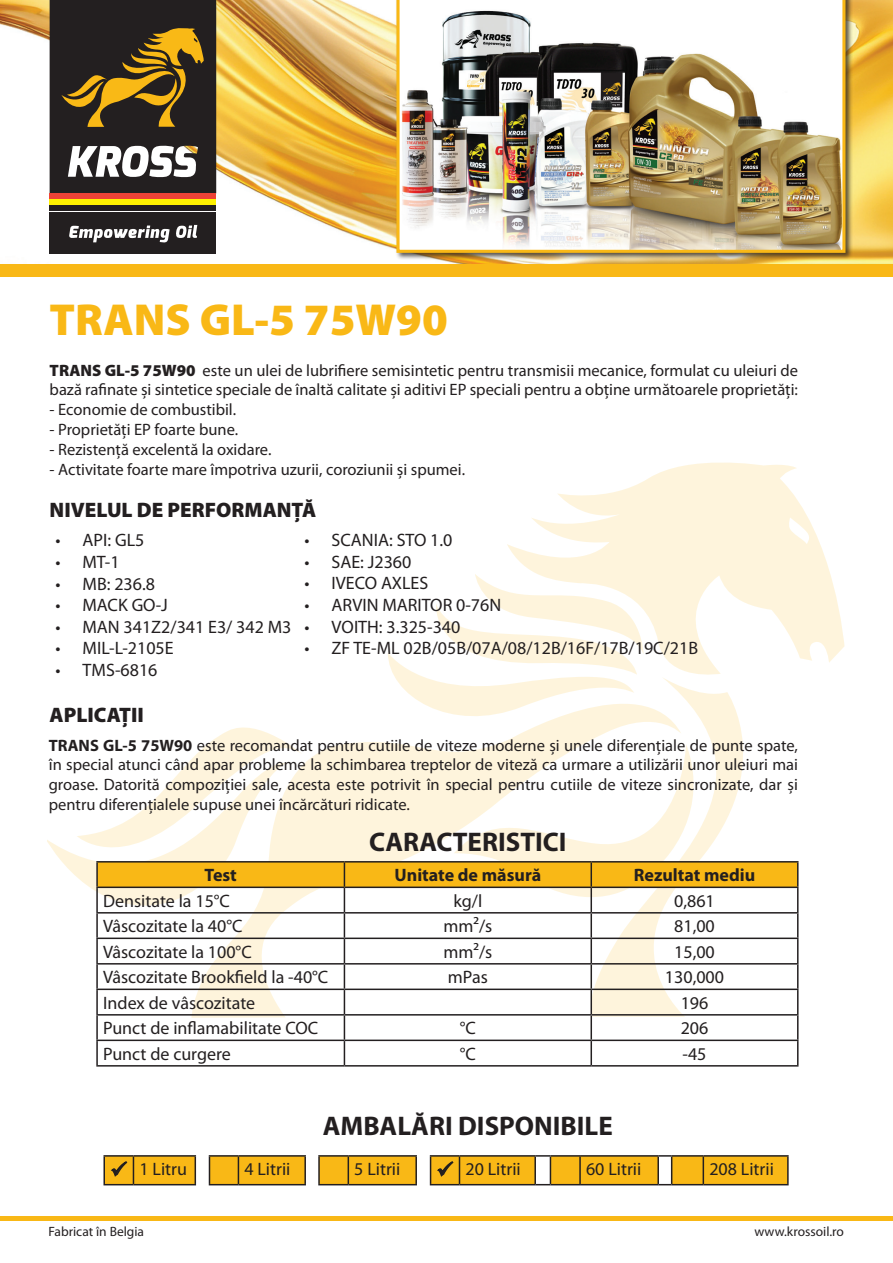
<style>
.page{position:relative;width:893px;height:1263px;background:#fff}
.page>*{position:absolute;margin:0;border:0;box-sizing:border-box;transform-origin:0 0}
.t1{font:900 45px "Myriad Pro";color:#f9b816}
.t2{font:700 27px "Myriad Pro";color:#231f20}
.t3{font:900 21px "Myriad Pro";color:#231f20}
.t4{font:18px "Myriad Pro";color:#231f20}
.t5{font:700 18px "Myriad Pro";color:#231f20}
.t6{font:16.5px/19.8px "Myriad Pro";color:#231f20}
.t7{font:13.5px "Myriad Pro";color:#231f20}
.s1{font-weight:900}
.s2{font-weight:700}
</style>
<div class="page">
<img style="left:0;top:0;width:893px;height:264px">
<div style="left:50px;top:193px;width:166px;height:6px;background:#ee4237"></div>
<div style="left:50px;top:199px;width:166px;height:6px;background:#fff101"></div>
<div style="left:50px;top:205px;width:166px;height:6px;background:#231f20"></div>
<svg style="left:50px;top:0;width:166px;height:193px;background:#4f4431"></svg>
<div style="left:50px;top:213px;width:166px;height:41px;background:#231f20"></div>
<svg style="left:69px;top:225px;width:128px;height:18px"></svg>
<div style="left:0;top:264px;width:893px;height:13px;background:#f9b816"></div>
<svg style="left:507px;top:462px;width:337px;height:201px;fill:#fef4dc"></svg>
<div style="left:0;top:1216px;width:893px;height:5px;background:#f9b816"></div>
<hr style="left:96px;top:1065px;width:248px;height:1px;background:#231f20">
<hr style="left:344px;top:1065px;width:247px;height:1px;background:#231f20">
<hr style="left:591px;top:1065px;width:207px;height:1px;background:#231f20">
<svg style="left:48px;top:574px;width:750px;height:491px"></svg>
<hr style="left:96px;top:886px;width:248px;height:2px;background:#231f20">
<hr style="left:344px;top:886px;width:247px;height:2px;background:#231f20">
<hr style="left:591px;top:886px;width:207px;height:2px;background:#231f20">
<hr style="left:103px;top:1155px;width:30px;height:1px;background:#231f20">
<hr style="left:103px;top:1156px;width:2px;height:28px;background:#231f20">
<hr style="left:103px;top:1184px;width:30px;height:1px;background:#231f20">
<hr style="left:703px;top:1155px;width:86px;height:1px;background:#231f20">
<hr style="left:787px;top:1156px;width:2px;height:28px;background:#231f20">
<svg style="left:104px;top:1155px;width:684px;height:30px;background:#e2ae2d"></svg>
<hr style="left:672px;top:1184px;width:31px;height:1px;background:#231f20">
<hr style="left:703px;top:1184px;width:86px;height:1px;background:#231f20">
<div style="left:395px;top:0;width:458px;height:260px;background:#231f20;opacity:.75"></div>
<img style="left:396px;top:0;width:449px;height:253px">
<h1 class="t1" style="left:50px;top:290px;width:400px">TRANS GL-5 75W90</h1>
<p class="t6" style="left:50px;top:360px;width:750px"><span class="s1">TRANS GL-5 75W90</span> este un ulei de lubrifiere semisintetic pentru transmisii mecanice, formulat cu uleiuri de bază rafinate și sintetice speciale de înaltă calitate și aditivi EP speciali pentru a obține următoarele proprietăți:</p>
<p class="t6" style="left:50px;top:400px;width:188px">- Economie de combustibil.</p>
<p class="t6" style="left:50px;top:419px;width:190px">- Proprietăți EP foarte bune.</p>
<p class="t6" style="left:50px;top:439px;width:223px">- Rezistență excelentă la oxidare.</p>
<p class="t6" style="left:50px;top:459px;width:417px">- Activitate foarte mare împotriva uzurii, coroziunii și spumei.</p>
<p class="t3" style="left:50px;top:496px;width:268px">NIVELUL DE PERFORMANȚĂ</p>
<p class="t4" style="left:56px;top:529px;width:90px">• API: GL5</p>
<p class="t4" style="left:56px;top:551px;width:66px">• MT-1</p>
<p class="t4" style="left:56px;top:572px;width:101px">• MB: 236.8</p>
<p class="t4" style="left:56px;top:594px;width:114px">• MACK GO-J</p>
<p class="t4" style="left:56px;top:616px;width:237px">• MAN 341Z2/341 E3/ 342 M3</p>
<p class="t4" style="left:56px;top:637px;width:120px">• MIL-L-2105E</p>
<p class="t4" style="left:56px;top:659px;width:103px">• TMS-6816</p>
<p class="t3" style="left:50px;top:701px;width:96px">APLICAȚII</p>
<p class="t4" style="left:305px;top:529px;width:149px">• SCANIA: STO 1.0</p>
<p class="t4" style="left:305px;top:551px;width:108px">• SAE: J2360</p>
<p class="t4" style="left:305px;top:572px;width:125px">• IVECO AXLES</p>
<p class="t4" style="left:305px;top:594px;width:198px">• ARVIN MARITOR 0-76N</p>
<p class="t4" style="left:305px;top:615px;width:157px">• VOITH: 3.325-340</p>
<p class="t4" style="left:305px;top:637px;width:395px">• ZF TE-ML 02B/05B/07A/08/12B/16F/17B/19C/21B</p>
<p class="t6" style="left:49px;top:735px;width:751px;text-align:justify"><span class="s2">TRANS GL-5 75W90</span> este recomandat pentru cutiile de viteze moderne și unele diferențiale de punte spate, în special atunci când apar probleme la schimbarea treptelor de viteză ca urmare a utilizării unor uleiuri mai groase. Datorită compoziției sale, acesta este potrivit în special pentru cutiile de viteze sincronizate, dar și pentru diferențialele supuse unei încărcături ridicate.</p>
<h2 class="t2" style="left:369px;top:824px;width:199px">CARACTERISTICI</h2>
<p class="t5" style="left:205px;top:863px;width:34px">Test</p>
<p class="t5" style="left:394px;top:863px;width:148px">Unitate de măsură</p>
<p class="t5" style="left:634px;top:863px;width:123px">Rezultat mediu</p>
<p class="t4" style="left:103px;top:890px;width:129px">Densitate la 15°C</p>
<p class="t4" style="left:453px;top:890px;width:30px">kg/l</p>
<p class="t4" style="left:674px;top:890px;width:42px">0,861</p>
<p class="t4" style="left:103px;top:915px;width:141px">Vâscozitate la 40°C</p>
<p class="t4" style="left:443px;top:915px;width:50px">mm²/s</p>
<p class="t4" style="left:674px;top:915px;width:42px">81,00</p>
<p class="t4" style="left:103px;top:941px;width:150px">Vâscozitate la 100°C</p>
<p class="t4" style="left:443px;top:941px;width:50px">mm²/s</p>
<p class="t4" style="left:674px;top:941px;width:42px">15,00</p>
<p class="t4" style="left:103px;top:966px;width:227px">Vâscozitate Brookfield la -40°C</p>
<p class="t4" style="left:448px;top:966px;width:41px">mPas</p>
<p class="t4" style="left:665px;top:966px;width:61px">130,000</p>
<p class="t4" style="left:103px;top:992px;width:154px">Index de vâscozitate</p>
<p class="t4" style="left:681px;top:992px;width:29px">196</p>
<p class="t4" style="left:103px;top:1017px;width:217px">Punct de inflamabilitate COC</p>
<p class="t4" style="left:460px;top:1017px;width:18px">°C</p>
<p class="t4" style="left:681px;top:1017px;width:29px">206</p>
<p class="t4" style="left:103px;top:1043px;width:129px">Punct de curgere</p>
<p class="t4" style="left:460px;top:1043px;width:18px">°C</p>
<p class="t4" style="left:682px;top:1043px;width:25px">-45</p>
<h2 class="t2" style="left:323px;top:1108px;width:291px">AMBALĂRI DISPONIBILE</h2>
<p class="t4" style="left:111px;top:1158px;width:78px">✓ 1 Litru</p>
<p class="t4" style="left:244px;top:1158px;width:48px">4 Litrii</p>
<p class="t4" style="left:354px;top:1158px;width:48px">5 Litrii</p>
<p class="t4" style="left:437px;top:1158px;width:86px">✓ 20 Litrii</p>
<p class="t4" style="left:586px;top:1158px;width:57px">60 Litrii</p>
<p class="t4" style="left:709px;top:1158px;width:66px">208 Litrii</p>
<p class="t7" style="left:49px;top:1223px;width:97px">Fabricat în Belgia</p>
<p class="t7" style="left:754px;top:1223px;width:91px">www.krossoil.ro</p>
</div>
